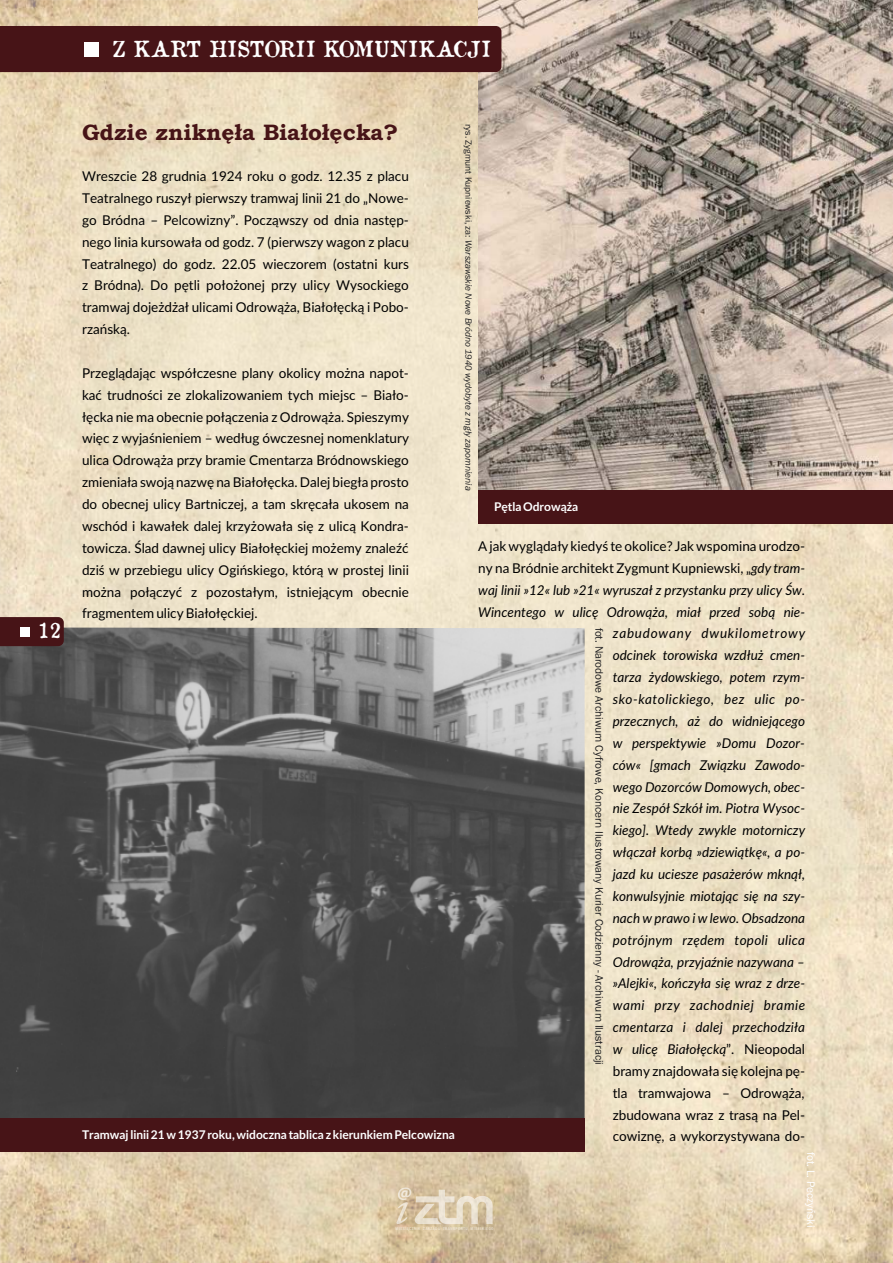
<style>
.page{position:relative;width:893px;height:1263px;background:#fff}
.page>*{position:absolute;margin:0;border:0;box-sizing:border-box;transform-origin:0 0}
.t1{font:22.5px "Bookman Old Style";color:#471417}
.t2{font:21.75px "Old Newspaper Types";color:#fff}
.t3{font:20.4px "Old Newspaper Types";color:#fff}
.t4{font:13.5px/21.9px "Lato";color:#000;text-align:justify}
.t5{font:italic 13.5px/21.9px "Lato";color:#000;text-align:right}
.t6{font:700 12px "Lato";color:#fff}
.t7{font:11.25px "Franklin Gothic";color:#1f1f21}
.t8{font:11.25px "Franklin Gothic";color:#fff}
.t9{font:italic 9.45px "Franklin Gothic";color:#1f1f21}
.t10{font:500 condensed 4.2px "Franklin Gothic";letter-spacing:.1em;color:rgb(255 255 255/.58)}
.s1{font-style:normal}
</style>
<div class="page">
<img style="left:0;top:0;width:893px;height:1263px">
<img style="left:478px;top:0;width:415px;height:490px">
<div style="left:0;top:26px;width:501px;height:46px;background:#471417"></div>
<div style="left:84px;top:42px;width:15px;height:14px;background:#fff"></div>
<svg style="left:396px;top:1187px;width:97px;height:37px;background:#dccdb2"></svg>
<img style="left:0;top:627px;width:585px;height:491px">
<div style="left:0;top:617px;width:64px;height:29px;background:#471417"></div>
<div style="left:20px;top:627px;width:9px;height:9px;background:#fff"></div>
<div style="left:478px;top:490px;width:415px;height:34px;background:#471417"></div>
<div style="left:0;top:1118px;width:585px;height:33px;background:#471417"></div>
<h2 class="t2" style="left:112px;top:34px;width:380px">Z KART HISTORII KOMUNIKACJI</h2>
<h3 class="t3" style="left:38px;top:617px;width:25px">12</h3>
<h1 class="t1" style="left:82px;top:124px;width:318px">Gdzie zniknęła Białołęcka?</h1>
<p class="t4" style="left:82px;top:166px;width:328px">Wreszcie 28 grudnia 1924 roku o godz. 12.35 z placu Teatralnego ruszył pierwszy tramwaj linii 21 do „Nowe&shy;go Bródna – Pelcowizny”. Począwszy od dnia następ&shy;nego linia kursowała od godz. 7 (pierwszy wagon z placu Teatralnego) do godz. 22.05 wieczorem (ostatni kurs z Bródna). Do pętli położonej przy ulicy Wysockiego tramwaj dojeżdżał ulicami Odrowąża, Białołęcką i Pobo&shy;rzańską.</p>
<p class="t4" style="left:82px;top:363px;width:328px">Przeglądając współczesne plany okolicy można napot&shy;kać trudności ze zlokalizowaniem tych miejsc – Biało&shy;łęcka nie ma obecnie połączenia z Odrowąża. Spieszymy więc z wyjaśnieniem – według ówczesnej nomenklatury ulica Odrowąża przy bramie Cmentarza Bródnowskiego zmieniała swoją nazwę na Białołęcka. Dalej biegła prosto do obecnej ulicy Bartniczej, a tam skręcała ukosem na wschód i kawałek dalej krzyżowała się z ulicą Kondra&shy;towicza. Ślad dawnej ulicy Białołęckiej możemy znaleźć dziś w przebiegu ulicy Ogińskiego, którą w prostej linii można połączyć z pozostałym, istniejącym obecnie fragmentem ulicy Białołęckiej.</p>
<p class="t6" style="left:82px;top:1130px;width:374px">Tramwaj linii 21 w 1937 roku, widoczna tablica z kierunkiem Pelcowizna</p>
<p class="t9" style="left:472px;top:124px;width:368px;rotate:90deg"><span class="s1">rys. Zygmunt Kupniewski, za:</span> Warszawskie Nowe Bródno 1940 wydobyte z mgły zapomnienia</p>
<p class="t6" style="left:494px;top:502px;width:86px">Pętla Odrowąża</p>
<p class="t5" style="left:478px;top:536px;width:328px"><span class="s1">A jak wyglądały kiedyś te okolice? Jak wspomina urodzo&shy;ny na Bródnie architekt Zygmunt Kupniewski, „</span>gdy tram&shy;waj linii »12« lub »21« wyruszał z przystanku przy ulicy Św.<br>Wincentego w ulicę Odrowąża, miał przed sobą nie&shy;zabudowany dwukilometrowy<br>odcinek torowiska wzdłuż cmen-<br>tarza żydowskiego, potem rzym-<br>sko-katolickiego, bez ulic po-<br>przecznych, aż do widniejącego<br>w perspektywie »Domu Dozor-<br>ców« [gmach Związku Zawodo-<br>wego Dozorców Domowych, obec-<br>nie Zespół Szkół im. Piotra Wysoc-<br>kiego]. Wtedy zwykle motorniczy<br>włączał korbą »dziewiątkę«, a po-<br>jazd ku uciesze pasażerów mknął,<br>konwulsyjnie miotając się na szy-<br>nach w prawo i w lewo. Obsadzona<br>potrójnym rzędem topoli ulica<br>Odrowąża, przyjaźnie nazywana –<br>»Alejki«, kończyła się wraz z drze-<br>wami przy zachodniej bramie<br>cmentarza i dalej przechodziła<br>w ulicę Białołęcką<span class="s1">”. Nieopodal<br>bramy znajdowała się kolejna pę-<br>tla tramwajowa – Odrowąża,<br>zbudowana wraz z trasą na Pel-<br>cowiznę, a wykorzystywana do-</span></p>
<p class="t7" style="left:603px;top:627px;width:439px;rotate:90deg">fot. Narodowe Archiwum Cyfrowe, Koncern Ilustrowany Kurier Codzienny - Archiwum Ilustracji</p>
<p class="t10" style="left:396px;top:1227px;width:100px">MIESIĘCZNIK ZARZĄDU TRANSPORTU MIEJSKIEGO</p>
<p class="t8" style="left:815px;top:1151px;width:77px;rotate:90deg">fot. L. Peczyński</p>
</div>
